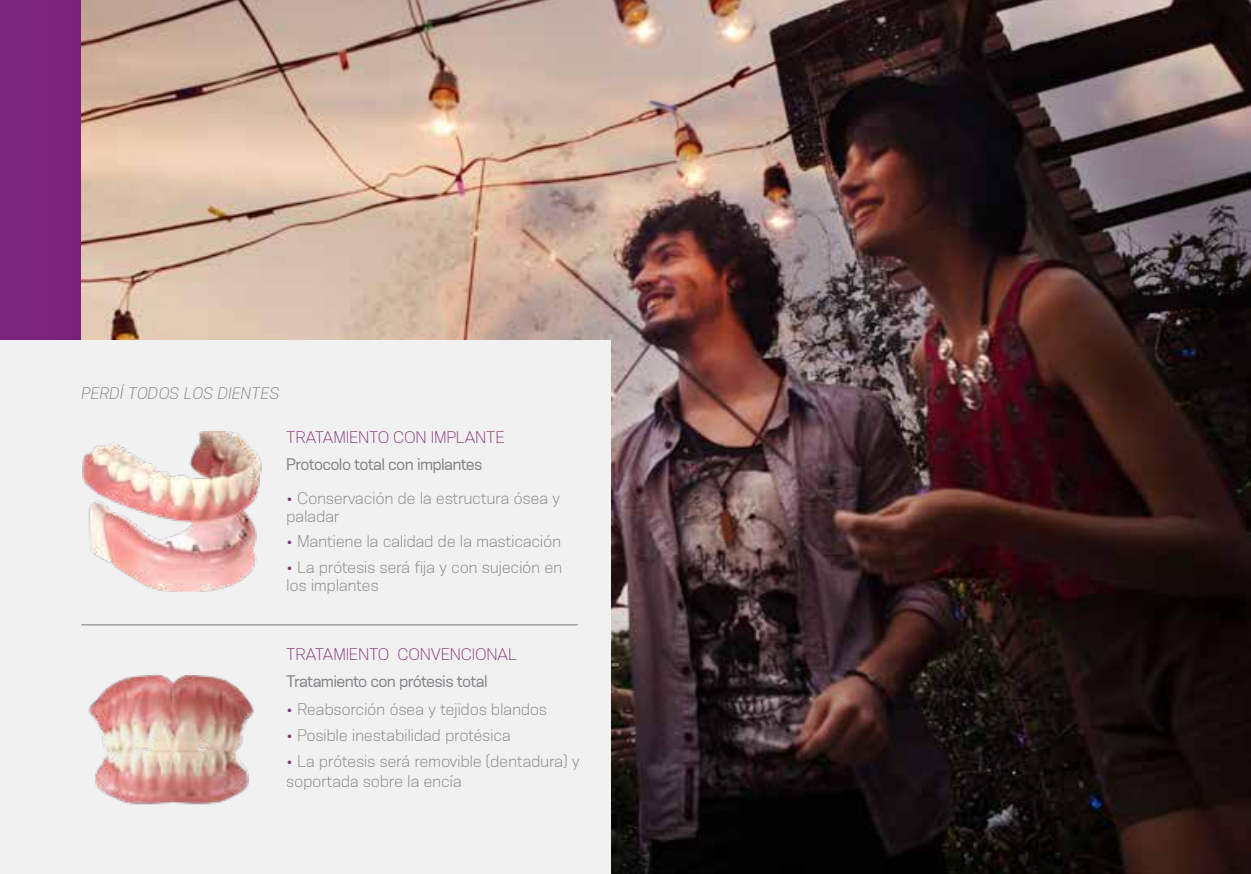
<style>
.page{position:relative;width:1251px;height:874px;background:#fff}
.page>*{position:absolute;margin:0;border:0;box-sizing:border-box;transform-origin:0 0}
.t1{font:300 15.75px/18px "Konsens";letter-spacing:-.025em;color:#808285}
.t2{font:15.75px "Konsens";color:#808285}
.t3{font:300 15.75px "Konsens";color:#853275}
.t4{font:italic 300 15.75px "Konsens";letter-spacing:-.005em;color:#808285}
.s1{color:#853275}
</style>
<div class="page">
<div style="left:0;top:0;width:236px;height:500px;background:#7b237d"></div>
<img style="left:81px;top:0;width:1169px;height:874px">
<div style="left:0;top:340px;width:610px;height:534px;background:#f1f1f2"></div>
<img style="left:88px;top:675px;width:166px;height:130px">
<img style="left:82px;top:431px;width:180px;height:161px">
<hr style="left:81px;top:624px;width:496px;height:1px;background:#808285">
<p class="t4" style="left:81px;top:384px;width:200px">PERDÍ TODOS LOS DIENTES</p>
<p class="t3" style="left:286px;top:428px;width:221px">TRATAMIENTO CON IMPLANTE</p>
<p class="t2" style="left:286px;top:455px;width:198px">Protocolo total con implantes</p>
<p class="t1" style="left:286px;top:488px;width:275px"><span class="s1">•</span> Conservación de la estructura ósea y paladar</p>
<p class="t1" style="left:286px;top:532px;width:276px"><span class="s1">•</span> Mantiene la calidad de la masticación</p>
<p class="t1" style="left:286px;top:558px;width:277px"><span class="s1">•</span> La prótesis será fija y con sujeción en los implantes</p>
<p class="t3" style="left:286px;top:645px;width:233px">TRATAMIENTO CONVENCIONAL</p>
<p class="t2" style="left:286px;top:672px;width:203px">Tratamiento con prótesis total</p>
<p class="t1" style="left:286px;top:700px;width:262px"><span class="s1">•</span> Reabsorción ósea y tejidos blandos</p>
<p class="t1" style="left:286px;top:726px;width:226px"><span class="s1">•</span> Posible inestabilidad protésica</p>
<p class="t1" style="left:286px;top:750px;width:295px;line-height:20.2px"><span class="s1">•</span> La prótesis será removible (dentadura) y soportada sobre la encía</p>
</div>
